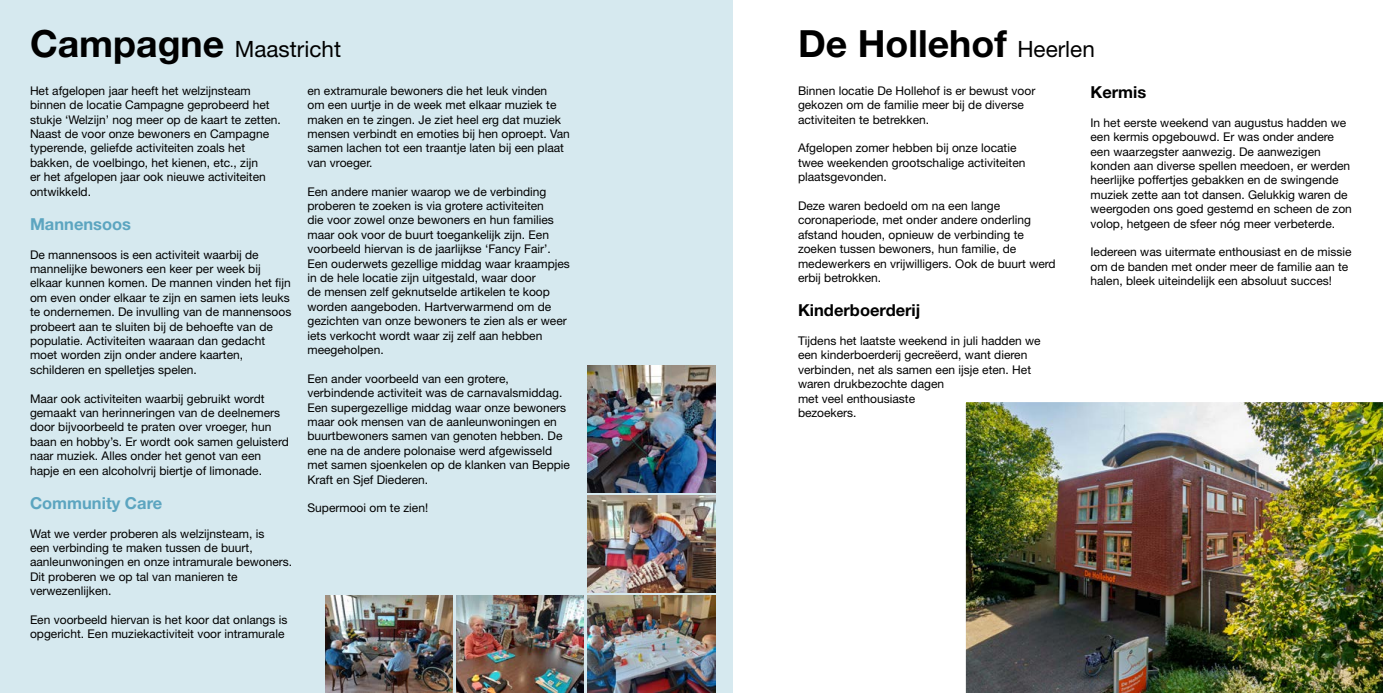
<style>
.page{position:relative;width:1383px;height:693px;background:#fff}
.page>*{position:absolute;margin:0;border:0;box-sizing:border-box;transform-origin:0 0}
.t1{font:700 37.5px "Helvetica Neue LT Std";color:#000}
.t2{font:22.5px "Helvetica Neue LT Std";color:#000}
.t3{font:700 16.5px "Helvetica Neue LT Std";color:#5ca5c0}
.t4{font:700 16.5px "Helvetica Neue LT Std";color:#000}
.t5{font:12px/14.4px "Helvetica Neue LT Std";color:#000}
.s1{font-weight:700;font-size:37.5px}
.s2{font-weight:400;font-size:22.5px}
</style>
<div class="page">
<div style="left:0;top:0;width:733px;height:693px;background:#d6e9ef"></div>
<img style="left:325px;top:596px;width:128px;height:97px">
<img style="left:588px;top:596px;width:127px;height:97px">
<img style="left:456px;top:596px;width:128px;height:97px">
<img style="left:588px;top:495px;width:127px;height:98px">
<img style="left:588px;top:365px;width:127px;height:128px">
<img style="left:965px;top:402px;width:418px;height:291px">
<h2 class="t2" style="left:30px;top:35px;width:313px"><span class="s1">Campagne</span> Maastricht</h2>
<p class="t5" style="left:30px;top:83px;width:252px">Het afgelopen jaar heeft het welzijnsteam binnen de locatie Campagne geprobeerd het stukje ‘Welzijn’ nog meer op de kaart te zetten.<br>Naast de voor onze bewoners en Campagne typerende, geliefde activiteiten zoals het bakken, de voelbingo, het kienen, etc., zijn<br>er het afgelopen jaar ook nieuwe activiteiten ontwikkeld.</p>
<h3 class="t3" style="left:30px;top:214px;width:103px">Mannensoos</h3>
<p class="t5" style="left:30px;top:247px;width:263px">De mannensoos is een activiteit waarbij de mannelijke bewoners een keer per week bij elkaar kunnen komen. De mannen vinden het fijn om even onder elkaar te zijn en samen iets leuks te ondernemen. De invulling van de mannensoos probeert aan te sluiten bij de behoefte van de populatie. Activiteiten waaraan dan gedacht moet worden zijn onder andere kaarten, schilderen en spelletjes spelen.</p>
<p class="t5" style="left:30px;top:391px;width:260px">Maar ook activiteiten waarbij gebruikt wordt gemaakt van herinneringen van de deelnemers door bijvoorbeeld te praten over vroeger, hun baan en hobby’s. Er wordt ook samen geluisterd naar muziek. Alles onder het genot van een hapje en een alcoholvrij biertje of limonade.</p>
<h3 class="t3" style="left:30px;top:493px;width:134px">Community Care</h3>
<p class="t5" style="left:30px;top:526px;width:264px">Wat we verder proberen als welzijnsteam, is<br>een verbinding te maken tussen de buurt, aanleunwoningen en onze intramurale bewoners.<br>Dit proberen we op tal van manieren te verwezenlijken.</p>
<p class="t5" style="left:30px;top:612px;width:259px">Een voorbeeld hiervan is het koor dat onlangs is opgericht. Een muziekactiviteit voor intramurale</p>
<p class="t5" style="left:308px;top:83px;width:264px">en extramurale bewoners die het leuk vinden<br>om een uurtje in de week met elkaar muziek te maken en te zingen. Je ziet heel erg dat muziek mensen verbindt en emoties bij hen oproept. Van samen lachen tot een traantje laten bij een plaat van vroeger.</p>
<p class="t5" style="left:308px;top:184px;width:264px">Een andere manier waarop we de verbinding proberen te zoeken is via grotere activiteiten<br>die voor zowel onze bewoners en hun families maar ook voor de buurt toegankelijk zijn. Een voorbeeld hiervan is de jaarlijkse ‘Fancy Fair’.<br>Een ouderwets gezellige middag waar kraampjes in de hele locatie zijn uitgestald, waar door<br>de mensen zelf geknutselde artikelen te koop worden aangeboden. Hartverwarmend om de gezichten van onze bewoners te zien als er weer iets verkocht wordt waar zij zelf aan hebben meegeholpen.</p>
<p class="t5" style="left:308px;top:371px;width:264px">Een ander voorbeeld van een grotere, verbindende activiteit was de carnavalsmiddag.<br>Een supergezellige middag waar onze bewoners maar ook mensen van de aanleunwoningen en buurtbewoners samen van genoten hebben. De ene na de andere polonaise werd afgewisseld met samen sjoenkelen op de klanken van Beppie Kraft en Sjef Diederen.</p>
<p class="t5" style="left:308px;top:501px;width:122px">Supermooi om te zien!</p>
<h1 class="t1" style="left:798px;top:20px;width:298px">De Hollehof <span class="s2">Heerlen</span></h1>
<h3 class="t4" style="left:1090px;top:82px;width:57px">Kermis</h3>
<p class="t5" style="left:1090px;top:115px;width:263px">In het eerste weekend van augustus hadden we een kermis opgebouwd. Er was onder andere een waarzegster aanwezig. De aanwezigen konden aan diverse spellen meedoen, er werden heerlijke poffertjes gebakken en de swingende muziek zette aan tot dansen. Gelukkig waren de weergoden ons goed gestemd en scheen de zon volop, hetgeen de sfeer nóg meer verbeterde.</p>
<p class="t5" style="left:1090px;top:245px;width:263px">Iedereen was uitermate enthousiast en de missie om de banden met onder meer de familie aan te halen, bleek uiteindelijk een absoluut succes!</p>
<p class="t5" style="left:798px;top:83px;width:239px">Binnen locatie De Hollehof is er bewust voor gekozen om de familie meer bij de diverse activiteiten te betrekken.</p>
<p class="t5" style="left:798px;top:141px;width:229px">Afgelopen zomer hebben bij onze locatie twee weekenden grootschalige activiteiten plaatsgevonden.</p>
<p class="t5" style="left:798px;top:198px;width:259px">Deze waren bedoeld om na een lange coronaperiode, met onder andere onderling afstand houden, opnieuw de verbinding te zoeken tussen bewoners, hun familie, de medewerkers en vrijwilligers. Ook de buurt werd erbij betrokken.</p>
<h3 class="t4" style="left:798px;top:300px;width:124px">Kinderboerderij</h3>
<p class="t5" style="left:798px;top:333px;width:244px">Tijdens het laatste weekend in juli hadden we een kinderboerderij gecreëerd, want dieren verbinden, net als samen een ijsje eten. Het waren drukbezochte dagen<br>met veel enthousiaste<br>bezoekers.</p>
</div>
